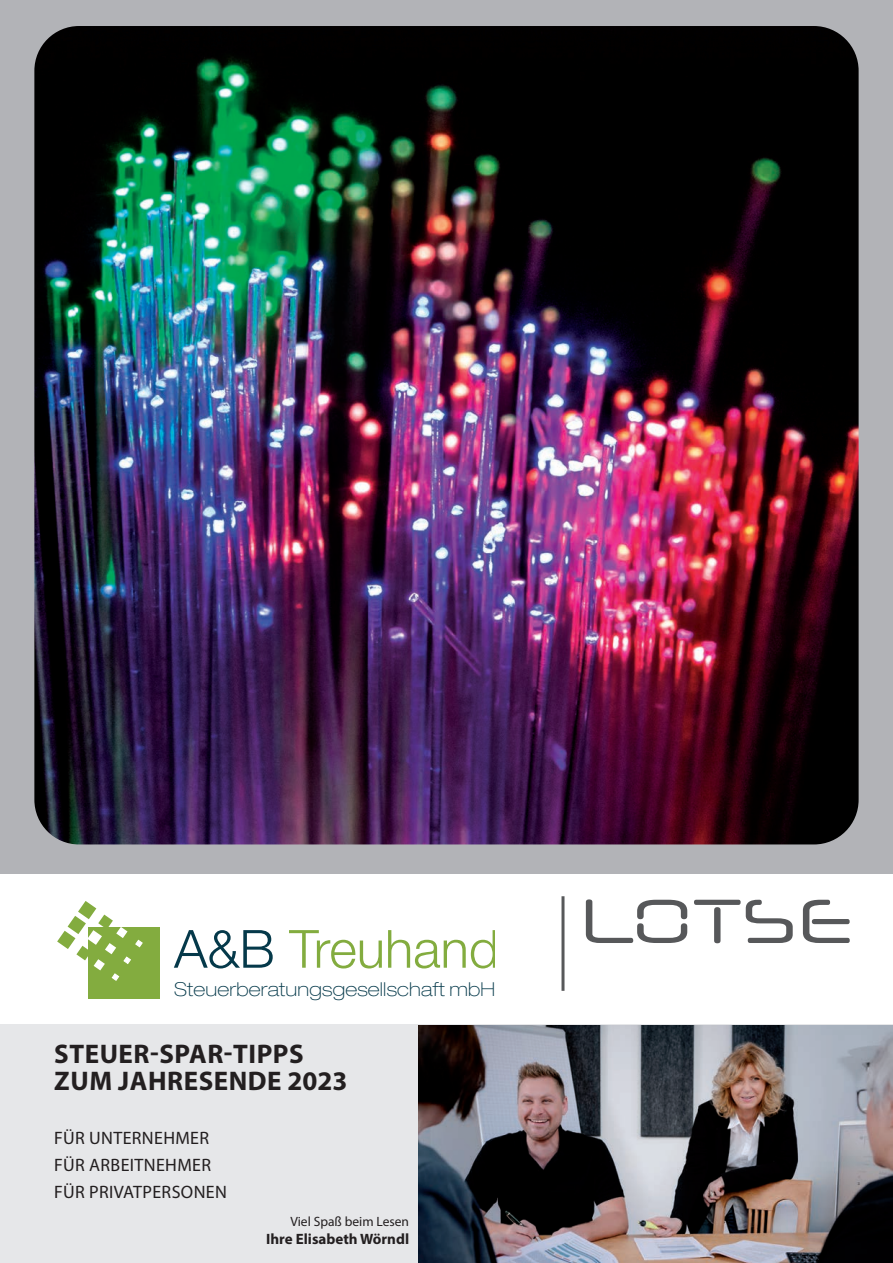
<style>
.page{position:relative;width:893px;height:1263px;background:#fff}
.page>*{position:absolute;margin:0;border:0;box-sizing:border-box;transform-origin:0 0}
.t1{font:97.5px "Neuropol Nova";color:#57585a}
.t2{font:300 52.65px "Helvetica Neue";color:#83ac3f}
.t3{font:700 27px/27px "Myriad Pro";letter-spacing:.02em;color:#231f20}
.t4{font:100 expanded 19.2px "Helvetica Neue";letter-spacing:.01em;color:#05394a}
.t5{font:18px/27px "Myriad Pro";letter-spacing:.02em;color:#231f20}
.t6{font:700 15px "Myriad Pro";color:#231f20}
.t7{font:13.5px "Myriad Pro";color:#231f20}
.s1{color:#05394a}
</style>
<div class="page">
<div style="left:0;top:1025px;width:893px;height:238px;background:#e6e7e9"></div>
<hr style="left:561px;top:896px;width:3px;height:95px;background:#57585a">
<div style="left:0;top:0;width:893px;height:874px;background:#b2b3b7"></div>
<img style="left:34px;top:26px;width:825px;height:818px">
<img style="left:418px;top:1025px;width:475px;height:238px">
<div style="left:88px;top:927px;width:71px;height:71px;background:#83ac3f"></div>
<svg style="left:57px;top:901px;width:86px;height:80px"></svg>
<h2 class="t2" style="left:174px;top:917px;width:326px"><span class="s1">A&amp;B</span> Treuhand</h2>
<p class="t4" style="left:174px;top:978px;width:322px">Steuerberatungsgesellschaft mbH</p>
<h3 class="t3" style="left:54px;top:1039px;width:295px">STEUER-SPAR-TIPPS<br>ZUM JAHRESENDE 2023</h3>
<p class="t5" style="left:54px;top:1124px;width:174px">FÜR UNTERNEHMER<br>FÜR ARBEITNEHMER<br>FÜR PRIVATPERSONEN</p>
<p class="t7" style="left:290px;top:1213px;width:120px">Viel Spaß beim Lesen</p>
<p class="t6" style="left:266px;top:1229px;width:144px">Ihre Elisabeth Wörndl</p>
<h1 class="t1" style="left:581px;top:881px;width:275px">LOTSE</h1>
</div>
